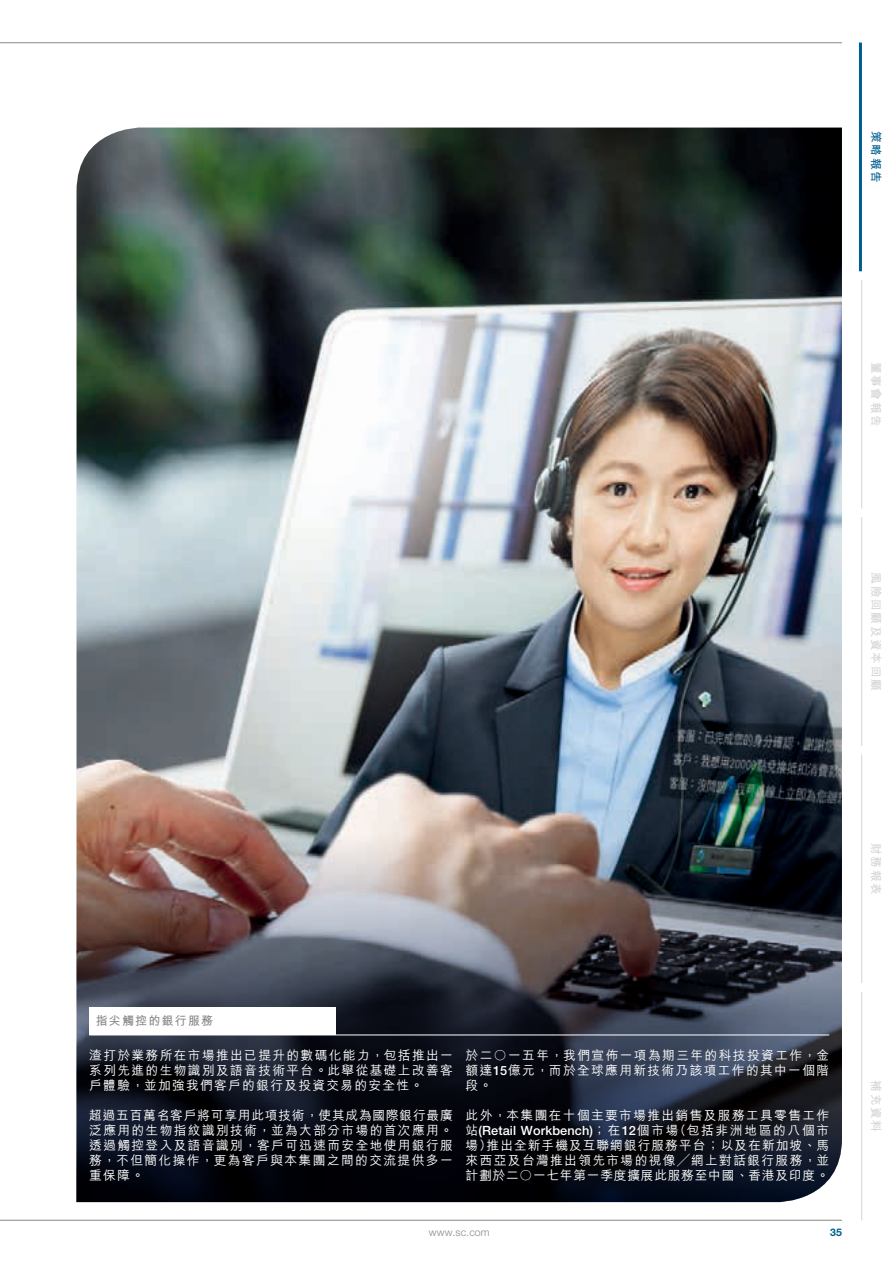
<style>
.page{position:relative;width:893px;height:1263px;background:#fff}
.page>*{position:absolute;margin:0;border:0;box-sizing:border-box;transform-origin:0 0}
.t1{font:500 12.75px/15px "M Hei HK";letter-spacing:.105em;color:#fff;text-align:justify}
.t2{font:500 12.75px "Helvetica Neue";letter-spacing:.01em;color:#fff}
.t3{font:700 12px "M Hei HK";letter-spacing:.1em;color:#898888}
.t4{font:700 11.7px "M Hei HK";letter-spacing:.15em;color:#d5d5d6}
.t5{font:700 11.7px "M Hei HK";color:#005e8e}
.t6{font:300 10.5px "Helvetica Neue";letter-spacing:.01em;color:#898888}
.t7{font:700 10.5px "Helvetica Neue";color:#005e8e}
.s1{font-family:"Helvetica Neue"}
.s2{font-family:"M Hei HK"}
</style>
<div class="page">
<img style="left:77px;top:128px;width:765px;height:1074px">
<div style="left:89px;top:1008px;width:247px;height:27px;background:#fff"></div>
<hr style="left:336px;top:1034px;width:247px;height:1px;background:#fff">
<hr style="left:583px;top:1034px;width:246px;height:1px;background:#fff">
<hr style="left:861px;top:280px;width:1px;height:229px;background:#d5d5d6">
<hr style="left:861px;top:517px;width:1px;height:229px;background:#d5d5d6">
<hr style="left:861px;top:754px;width:1px;height:229px;background:#d5d5d6">
<hr style="left:861px;top:992px;width:1px;height:228px;background:#d5d5d6">
<hr style="left:0;top:42px;width:842px;height:1px;background:#898888">
<hr style="left:0;top:1220px;width:842px;height:1px;background:#898888">
<hr style="left:859px;top:43px;width:3px;height:228px;background:#005e8e">
<p class="t5" style="left:885px;top:131px;width:53px;rotate:90deg">策略報告</p>
<p class="t4" style="left:885px;top:362px;width:67px;rotate:90deg">董事會報告</p>
<p class="t4" style="left:885px;top:572px;width:120px;rotate:90deg">風險回顧及資本回顧</p>
<p class="t4" style="left:885px;top:843px;width:53px;rotate:90deg">財務報表</p>
<p class="t3" style="left:96px;top:1012px;width:119px">指尖觸控的銀行服務</p>
<p class="t1" style="left:89px;top:1047px;width:365px">渣打於業務所在市場推出已提升的數碼化能力，包括推出一系列先進的生物識別及語音技術平台。此舉從基礎上改善客戶體驗，並加強我們客戶的銀行及投資交易的安全性。</p>
<p class="t1" style="left:89px;top:1107px;width:365px">超過五百萬名客戶將可享用此項技術，使其成為國際銀行最廣泛應用的生物指紋識別技術，並為大部分市場的首次應用。透過觸控登入及語音識別，客戶可迅速而安全地使用銀行服務，不但簡化操作，更為客戶與本集團之間的交流提供多一重保障。</p>
<p class="t1" style="left:466px;top:1047px;width:365px">於二〇一五年，我們宣佈一項為期三年的科技投資工作，金額達<span class="s1">15</span>億元，而於全球應用新技術乃該項工作的其中一個階段。</p>
<p class="t1" style="left:466px;top:1107px;width:365px">此外，本集團在十個主要市場推出銷售及服務工具零售工作</p>
<p class="t2" style="left:466px;top:1123px;width:365px"><span class="s2">站</span>(Retail Workbench)<span class="s2">；在</span>12<span class="s2">個市場（包括非洲地區的八個市</span></p>
<p class="t1" style="left:466px;top:1137px;width:365px">場）推出全新手機及互聯網銀行服務平台；以及在新加坡、馬來西亞及台灣推出領先市場的視像╱網上對話銀行服務，並計劃於二〇一七年第一季度擴展此服務至中國、香港及印度。</p>
<p class="t6" style="left:429px;top:1226px;width:62px">www.sc.com</p>
<p class="t7" style="left:830px;top:1226px;width:13px">35</p>
<p class="t4" style="left:885px;top:1080px;width:53px;rotate:90deg">補充資料</p>
</div>
